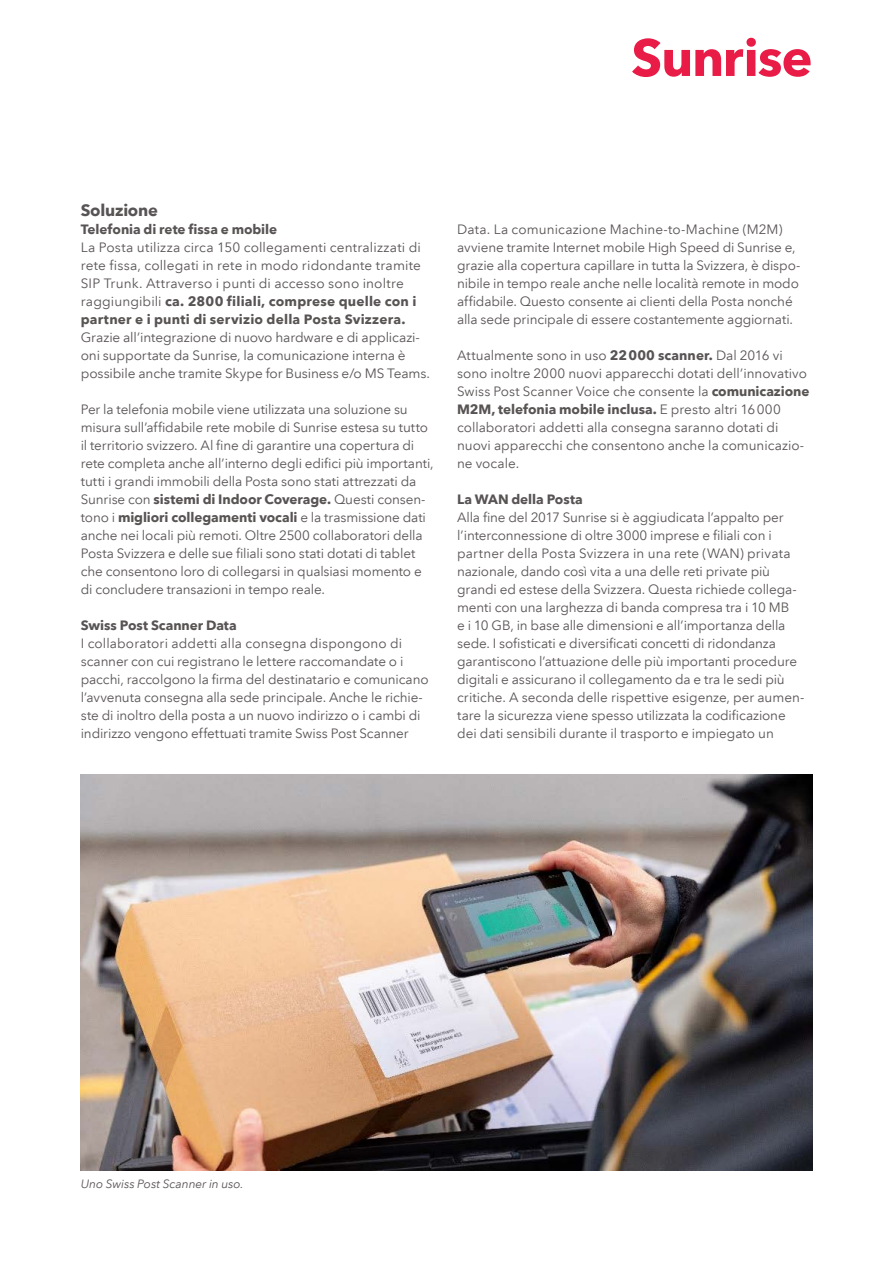
<style>
.page{position:relative;width:893px;height:1263px;background:#fff}
.page>*{position:absolute;margin:0;border:0;box-sizing:border-box;transform-origin:0 0}
.t1{font:700 16.5px "Avenir Next LT Pro";letter-spacing:-.015em;color:#595454}
.t2{font:13.5px/18px "Avenir Next LT Pro";letter-spacing:-.01em;color:#595454}
.t3{font:13.5px/18px "Avenir Next LT Pro";letter-spacing:.01em;color:#595454}
.t4{font:700 13.5px "Avenir Next LT Pro";letter-spacing:-.005em;color:#595454}
.t5{font:italic 12px "Avenir Next LT Pro";letter-spacing:-.005em;color:#595454}
.s1{font-weight:700}
</style>
<div class="page">
<svg style="left:632px;top:38px;width:179px;height:39px"></svg>
<img style="left:81px;top:774px;width:731px;height:396px">
<p class="t1" style="left:81px;top:200px;width:79px">Soluzione</p>
<p class="t4" style="left:81px;top:221px;width:198px">Telefonia di rete fissa e mobile</p>
<p class="t3" style="left:81px;top:238px;width:342px">La Posta utilizza circa 150 collegamenti centralizzati di rete fissa, collegati in rete in modo ridondante tramite SIP Trunk. Attraverso i punti di accesso sono inoltre raggiungibili <span class="s1">ca. 2800 filiali, comprese quelle con i partner e i punti di servizio della Posta Svizzera.</span></p>
<p class="t2" style="left:81px;top:328px;width:351px">Grazie all’integrazione di nuovo hardware e di applicazi&shy;oni supportate da Sunrise, la comunicazione interna è possibile anche tramite Skype for Business e/o MS Teams.</p>
<p class="t2" style="left:81px;top:400px;width:354px">Per la telefonia mobile viene utilizzata una soluzione su misura sull’affidabile rete mobile di Sunrise estesa su tutto il territorio svizzero. Al fine di garantire una copertura di rete completa anche all’interno degli edifici più importanti, tutti i grandi immobili della Posta sono stati attrezzati da Sunrise con <span class="s1">sistemi di Indoor Coverage.</span> Questi consen&shy;tono i <span class="s1">migliori collegamenti vocali</span> e la trasmissione dati anche nei locali più remoti. Oltre 2500 collaboratori della Posta Svizzera e delle sue filiali sono stati dotati di tablet che consentono loro di collegarsi in qualsiasi momento e di concludere transazioni in tempo reale.</p>
<p class="t4" style="left:81px;top:617px;width:157px">Swiss Post Scanner Data</p>
<p class="t2" style="left:81px;top:634px;width:349px">I collaboratori addetti alla consegna dispongono di scanner con cui registrano le lettere raccomandate o i pacchi, raccolgono la firma del destinatario e comunicano l’avvenuta consegna alla sede principale. Anche le richie&shy;ste di inoltro della posta a un nuovo indirizzo o i cambi di indirizzo vengono effettuati tramite Swiss Post Scanner</p>
<p class="t2" style="left:457px;top:220px;width:345px">Data. La comunicazione Machine-to-Machine (M2M) avviene tramite Internet mobile High Speed di Sunrise e, grazie alla copertura capillare in tutta la Svizzera, è dispo&shy;nibile in tempo reale anche nelle località remote in modo affidabile. Questo consente ai clienti della Posta nonché alla sede principale di essere costantemente aggiornati.</p>
<p class="t2" style="left:457px;top:346px;width:354px">Attualmente sono in uso <span class="s1">22000 scanner.</span> Dal 2016 vi sono inoltre 2000 nuovi apparecchi dotati dell’innovativo Swiss Post Scanner Voice che consente la <span class="s1">comunicazione M2M, telefonia mobile inclusa.</span> E presto altri 16000 collaboratori addetti alla consegna saranno dotati di nuovi apparecchi che consentono anche la comunicazio&shy;ne vocale.</p>
<p class="t4" style="left:457px;top:491px;width:127px">La WAN della Posta</p>
<p class="t2" style="left:457px;top:508px;width:349px">Alla fine del 2017 Sunrise si è aggiudicata l’appalto per l’interconnessione di oltre 3000 imprese e filiali con i partner della Posta Svizzera in una rete (WAN) privata nazionale, dando così vita a una delle reti private più grandi ed estese della Svizzera. Questa richiede collega&shy;menti con una larghezza di banda compresa tra i 10 MB<br>e i 10 GB, in base alle dimensioni e all’importanza della sede. I sofisticati e diversificati concetti di ridondanza garantiscono l’attuazione delle più importanti procedure digitali e assicurano il collegamento da e tra le sedi più critiche. A seconda delle rispettive esigenze, per aumen&shy;tare la sicurezza viene spesso utilizzata la codificazione dei dati sensibili durante il trasporto e impiegato un</p>
<p class="t5" style="left:81px;top:1177px;width:164px">Uno Swiss Post Scanner in uso.</p>
</div>
